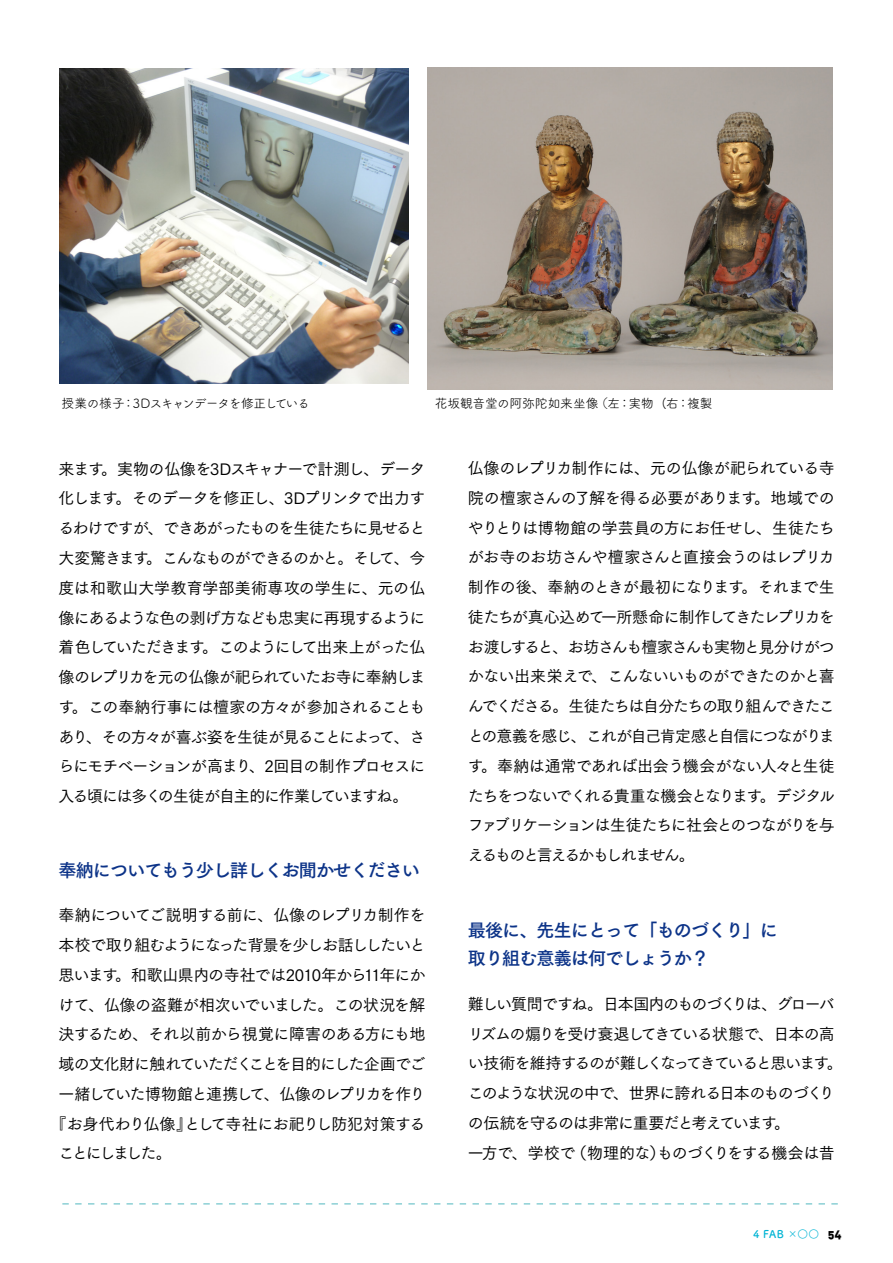
<style>
.page{position:relative;width:893px;height:1263px;background:#fff}
.page>*{position:absolute;margin:0;border:0;box-sizing:border-box;transform-origin:0 0}
.t1{font:18px/27.6px "Tsuku Go Pro B";letter-spacing:-.05em;color:#0c3388}
.t2{font:15.9px/29.7px "Tsuku Go Pro M";letter-spacing:-.07em;color:#000;text-align:justify}
.t3{font:15.9px "Tsuku Go Pro M";letter-spacing:-.1em;color:#000}
.t4{font:15.9px "Tsuku Go Pro M";letter-spacing:-.035em;color:#000}
.t5{font:15.9px "Tsuku Go Pro M";letter-spacing:-.04em;color:#000}
.t6{font:15.9px "Tsuku Go Pro M";letter-spacing:-.03em;color:#000}
.t7{font:15.9px "Tsuku Go Pro M";letter-spacing:-.05em;color:#000}
.t8{font:15.9px "Tsuku Go Pro M";letter-spacing:-.145em;color:#000}
.t9{font:12.75px "Tsuku A Rd Gothic Std R";letter-spacing:-.02em;color:#000}
.t10{font:12.75px "Tsuku A Rd Gothic Std R";letter-spacing:-.08em;color:#000}
.t11{font:10.65px "Tsuku A Rd Gothic Std B";color:#00b4d4}
.s1{font-family:"DIN Black Alternate";font-size:11.7px;color:#000}
</style>
<div class="page">
<svg style="left:62px;top:1203px;width:776px;height:1px"></svg>
<img style="left:60px;top:68px;width:349px;height:316px">
<img style="left:427px;top:68px;width:405px;height:321px">
<p class="t10" style="left:62px;top:394px;width:250px">授業の様子：3Dスキャンデータを修正している</p>
<p class="t9" style="left:435px;top:394px;width:279px">花坂観音堂の阿弥陀如来坐像（左：実物 (右：複製</p>
<p class="t2" style="left:59px;top:452px;width:368px">来ます。実物の仏像を3Dスキャナーで計測し、データ化します。そのデータを修正し、3Dプリンタで出力するわけですが、できあがったものを生徒たちに見せると大変驚きます。こんなものができるのかと。そして、今度は和歌山大学教育学部美術専攻の学生に、元の仏像にあるような色の剥げ方なども忠実に再現するように着色していただきます。このようにして出来上がった仏像のレプリカを元の仏像が祀られていたお寺に奉納します。この奉納行事には檀家の方々が参加されることもあり、その方々が喜ぶ姿を生徒が見ることによって、さらにモチベーションが高まり、2回目の制作プロセスに入る頃には多くの生徒が自主的に作業していますね。</p>
<p class="t1" style="left:59px;top:855px;width:363px">奉納についてもう少し詳しくお聞かせください</p>
<p class="t5" style="left:59px;top:902px;width:368px">奉納についてご説明する前に、仏像のレプリカ制作を</p>
<p class="t2" style="left:59px;top:928px;width:368px">本校で取り組むようになった背景を少しお話ししたいと</p>
<p class="t2" style="left:59px;top:958px;width:368px">思います。和歌山県内の寺社では2010年から11年にか</p>
<p class="t6" style="left:59px;top:991px;width:368px">けて、仏像の盗難が相次いでいました。この状況を解</p>
<p class="t7" style="left:59px;top:1021px;width:368px">決するため、それ以前から視覚に障害のある方にも地</p>
<p class="t2" style="left:59px;top:1047px;width:368px">域の文化財に触れていただくことを目的にした企画でご</p>
<p class="t3" style="left:59px;top:1081px;width:368px">一緒していた博物館と連携して、仏像のレプリカを作り</p>
<p class="t4" style="left:51px;top:1110px;width:376px">『お身代わり仏像』として寺社にお祀りし防犯対策する</p>
<p class="t8" style="left:59px;top:1140px;width:115px">ことにしました。</p>
<p class="t2" style="left:468px;top:451px;width:368px">仏像のレプリカ制作には、元の仏像が祀られている寺院の檀家さんの了解を得る必要があります。地域でのやりとりは博物館の学芸員の方にお任せし、生徒たちがお寺のお坊さんや檀家さんと直接会うのはレプリカ制作の後、奉納のときが最初になります。それまで生徒たちが真心込めて一所懸命に制作してきたレプリカをお渡しすると、お坊さんも檀家さんも実物と見分けがつかない出来栄えで、こんないいものができたのかと喜んでくださる。生徒たちは自分たちの取り組んできたことの意義を感じ、これが自己肯定感と自信につながります。奉納は通常であれば出会う機会がない人々と生徒たちをつないでくれる貴重な機会となります。デジタルファブリケーションは生徒たちに社会とのつながりを与えるものと言えるかもしれません。</p>
<p class="t1" style="left:468px;top:914px;width:311px">最後に、先生にとって「ものづくり」に取り組む意義は何でしょうか？</p>
<p class="t2" style="left:468px;top:987px;width:376px;text-align:left">難しい質問ですね。日本国内のものづくりは、グローバリズムの煽りを受け衰退してきている状態で、日本の高い技術を維持するのが難しくなってきていると思います。このような状況の中で、世界に誇れる日本のものづくりの伝統を守るのは非常に重要だと考えています。<br>一方で、学校で（物理的な）ものづくりをする機会は昔</p>
<p class="t11" style="left:753px;top:1226px;width:90px">4 FAB ×○○ <span class="s1">54</span></p>
</div>
